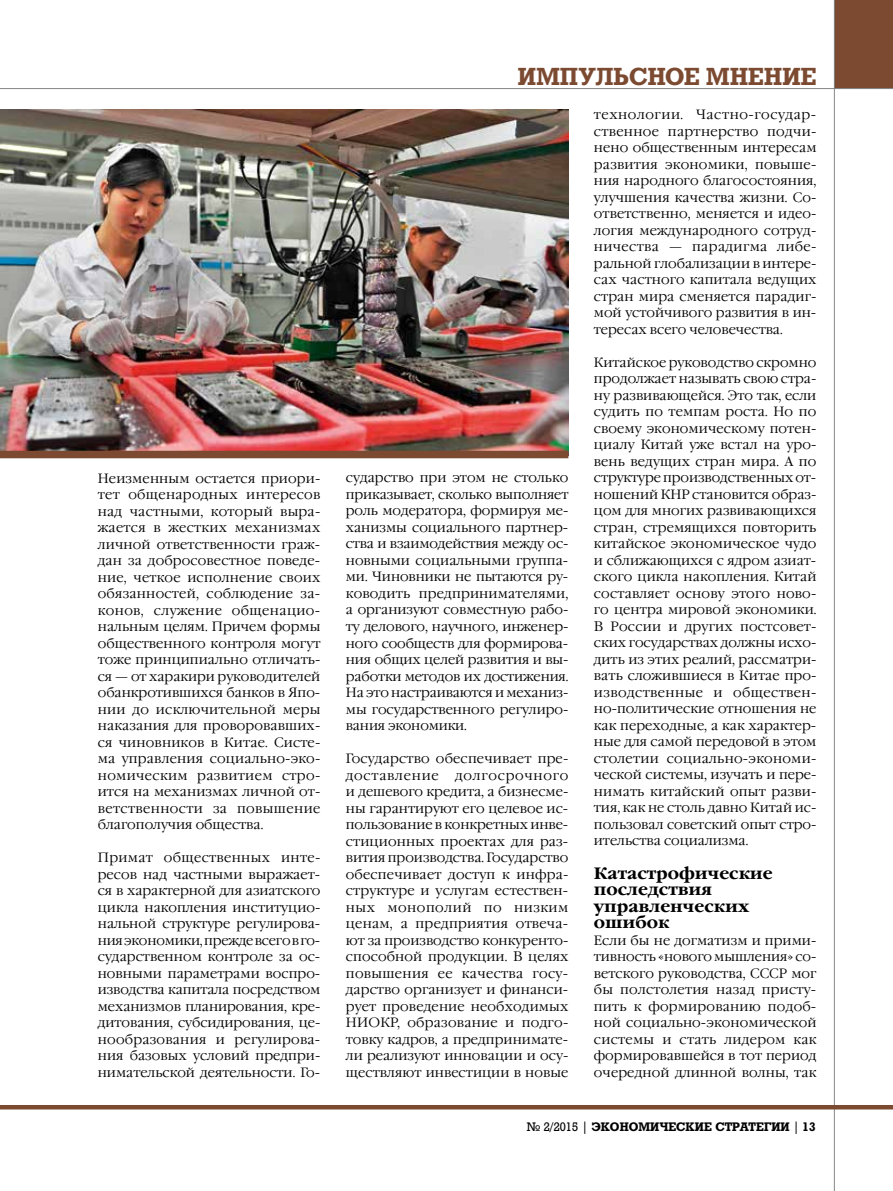
<style>
.page{position:relative;width:893px;height:1191px;background:#fff}
.page>*{position:absolute;margin:0;border:0;box-sizing:border-box;transform-origin:0 0}
.t1{font:700 24px "Rodeo";letter-spacing:.005em;color:#7c4a31}
.t2{font:700 16.5px/16.5px "Garamond C";color:#000}
.t3{font:300 13.5px/16.5px "Garamond C";color:#000;text-align:justify}
.t4{font:700 12px "Rodeo";color:#000}
.s1{font-weight:400}
</style>
<div class="page">
<div style="left:834px;top:0;width:59px;height:89px;background:#7c4a31"></div>
<hr style="left:0;top:88px;width:893px;height:1px;background:#868786">
<hr style="left:834px;top:0;width:1px;height:1191px;background:#868786">
<hr style="left:0;top:1105px;width:893px;height:4px;background:#7c4a31">
<img style="left:0;top:110px;width:569px;height:345px">
<div style="left:0;top:451px;width:568px;height:7px;background:#7c4a31"></div>
<p class="t3" style="left:98px;top:470px;width:224px">Неизменным остается приори&shy;тет общенародных интересов над частными, который выра&shy;жается в жестких механизмах личной ответственности граж&shy;дан за добросовестное поведе&shy;ние, четкое исполнение своих обязанностей, соблюдение за&shy;конов, служение общенацио&shy;нальным целям. Причем формы общественного контроля могут тоже принципиально отличать&shy;ся — от харакири руководителей обанкротившихся банков в Япо&shy;нии до исключительной меры наказания для проворовавших&shy;ся чиновников в Китае. Систе&shy;ма управления социально-эко&shy;номическим развитием стро&shy;ится на механизмах личной от&shy;ветственности за повышение благополучия общества.</p>
<p class="t3" style="left:98px;top:849px;width:224px">Примат общественных инте&shy;ресов над частными выражает&shy;ся в характерной для азиатского цикла накопления институцио&shy;нальной структуре регулирова&shy;ния экономики, прежде всего в го&shy;сударственном контроле за ос&shy;новными параметрами воспро&shy;изводства капитала посредством механизмов планирования, кре&shy;дитования, субсидирования, це&shy;нообразования и регулирова&shy;ния базовых условий предпри&shy;нимательской деятельности. Го-</p>
<h1 class="t1" style="left:518px;top:62px;width:300px">ИМПУЛЬСНОЕ МНЕНИЕ</h1>
<p class="t3" style="left:346px;top:470px;width:224px">сударство при этом не столько приказывает, сколько выполняет роль модератора, формируя ме&shy;ханизмы социального партнер&shy;ства и взаимодействия между ос&shy;новными социальными группа&shy;ми. Чиновники не пытаются ру&shy;ководить предпринимателями, а организуют совместную рабо&shy;ту делового, научного, инженер&shy;ного сообществ для формирова&shy;ния общих целей развития и вы&shy;работки методов их достижения.<br>На это настраиваются и механиз&shy;мы государственного регулиро&shy;вания экономики.</p>
<p class="t3" style="left:346px;top:750px;width:224px">Государство обеспечивает пре&shy;доставление долгосрочного и дешевого кредита, а бизнесме&shy;ны гарантируют его целевое ис&shy;пользование в конкретных инве&shy;стиционных проектах для раз&shy;вития производства. Государство обеспечивает доступ к инфра&shy;структуре и услугам естествен&shy;ных монополий по низким ценам, а предприятия отвеча&shy;ют за производство конкуренто&shy;способной продукции. В целях повышения ее качества госу&shy;дарство организует и финанси&shy;рует проведение необходимых НИОКР, образование и подго&shy;товку кадров, а предпринимате&shy;ли реализуют инновации и осу&shy;ществляют инвестиции в новые</p>
<p class="t3" style="left:594px;top:107px;width:224px">технологии. Частно-государ&shy;ственное партнерство подчи&shy;нено общественным интересам развития экономики, повыше&shy;ния народного благосостояния, улучшения качества жизни. Со&shy;ответственно, меняется и идео&shy;логия международного сотруд&shy;ничества — парадигма либе&shy;ральной глобализации в интере&shy;сах частного капитала ведущих стран мира сменяется парадиг&shy;мой устойчивого развития в ин&shy;тересах всего человечества.</p>
<p class="t3" style="left:594px;top:354px;width:224px">Китайское руководство скромно продолжает называть свою стра&shy;ну развивающейся. Это так, если судить по темпам роста. Но по своему экономическому потен&shy;циалу Китай уже встал на уро&shy;вень ведущих стран мира. А по структуре производственных от&shy;ношений КНР становится образ&shy;цом для многих развивающихся стран, стремящихся повторить китайское экономическое чудо и сближающихся с ядром азиат&shy;ского цикла накопления. Китай составляет основу этого ново&shy;го центра мировой экономики.<br>В России и других постсовет&shy;ских государствах должны исхо&shy;дить из этих реалий, рассматри&shy;вать сложившиеся в Китае про&shy;изводственные и обществен&shy;но-политические отношения не как переходные, а как характер&shy;ные для самой передовой в этом столетии социально-экономи&shy;ческой системы, изучать и пере&shy;нимать китайский опыт разви&shy;тия, как не столь давно Китай ис&shy;пользовал советский опыт стро&shy;ительства социализма.</p>
<p class="t2" style="left:594px;top:865px;width:180px">Катастрофические последствия управленческих ошибок</p>
<p class="t3" style="left:594px;top:932px;width:224px">Если бы не догматизм и прими&shy;тивность «нового мышления» со&shy;ветского руководства, СССР мог бы полстолетия назад присту&shy;пить к формированию подоб&shy;ной социально-экономической системы и стать лидером как формировавшейся в тот период очередной длинной волны, так</p>
<p class="t4" style="left:527px;top:1119px;width:290px"><span class="s1">№ 2/2015 |</span> ЭКОНОМИЧЕСКИЕ СТРАТЕГИИ <span class="s1">|</span> 13</p>
</div>
